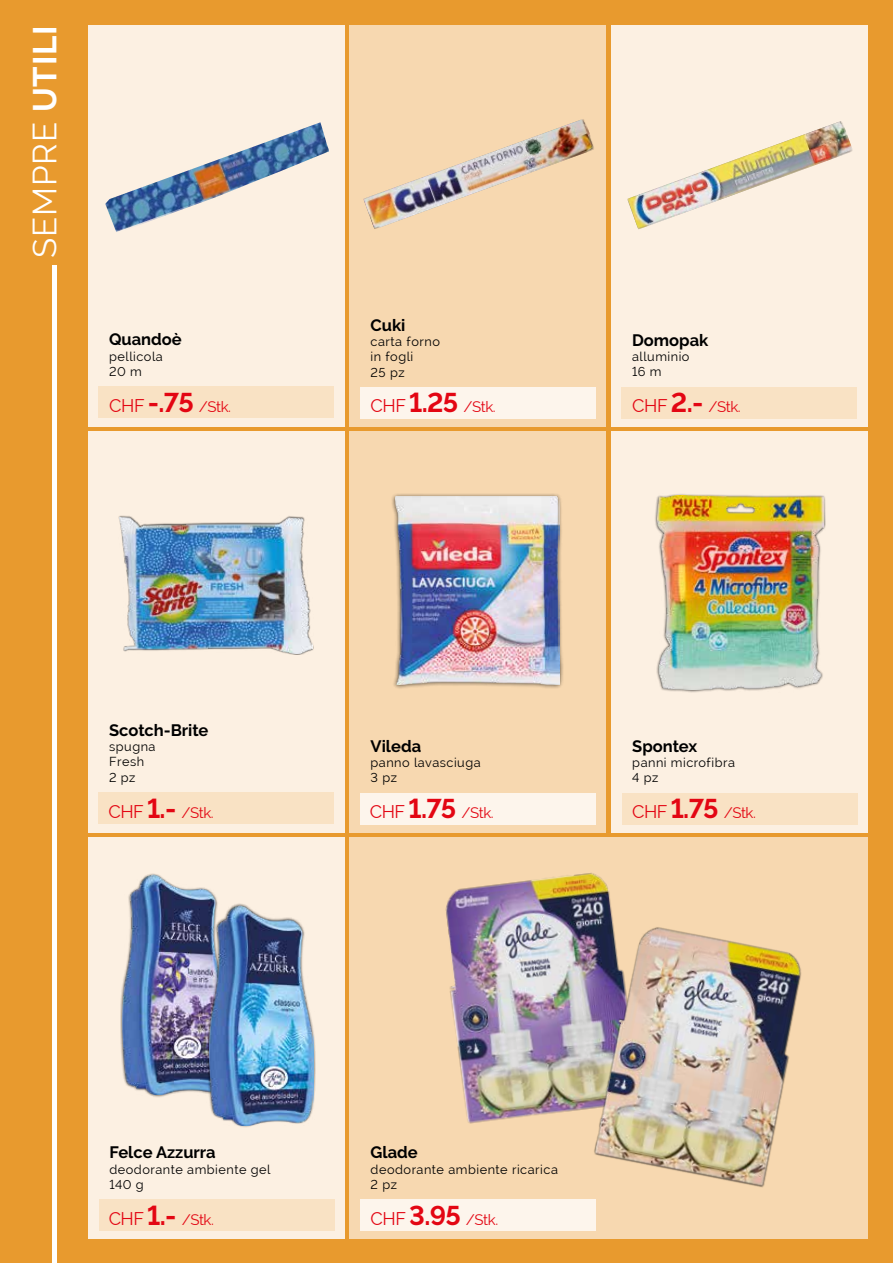
<style>
.page{position:relative;width:893px;height:1263px;background:#e89a2e}
.page>*{position:absolute;margin:0;border:0;box-sizing:border-box;transform-origin:0 0}
.t1{font:33px "Raleway";letter-spacing:.025em;color:#fff}
.t2{font:700 16.5px "Raleway";color:#000}
.t3{font:15px "Raleway";letter-spacing:-.03em;color:#e30613}
.t4{font:12.75px/15.3px "Raleway";letter-spacing:.04em;color:#000}
.s1{font-weight:700}
.s2{font-size:18px}
.s3{font-weight:700;font-size:27px}
</style>
<div class="page">
<div style="left:52px;top:266px;width:5px;height:997px;background:#fff"></div>
<div style="left:611px;top:431px;width:256px;height:401px;background:#fcf0e2"></div>
<div style="left:88px;top:26px;width:256px;height:401px;background:#fcf0e2"></div>
<div style="left:88px;top:431px;width:256px;height:401px;background:#fcf0e2"></div>
<div style="left:88px;top:838px;width:256px;height:401px;background:#fcf0e2"></div>
<div style="left:611px;top:26px;width:256px;height:401px;background:#fcf0e2"></div>
<div style="left:349px;top:838px;width:518px;height:401px;background:#f7d8b0"></div>
<div style="left:349px;top:26px;width:257px;height:401px;background:#f7d8b0"></div>
<div style="left:349px;top:431px;width:257px;height:401px;background:#f7d8b0"></div>
<img style="left:363px;top:118px;width:232px;height:111px">
<img style="left:627px;top:121px;width:226px;height:108px">
<img style="left:105px;top:122px;width:224px;height:111px">
<div style="left:655px;top:493px;width:171px;height:199px;background:#000;opacity:.75"></div>
<img style="left:657px;top:496px;width:166px;height:194px">
<div style="left:391px;top:492px;width:173px;height:197px;background:#000;opacity:.75"></div>
<img style="left:395px;top:497px;width:164px;height:188px">
<div style="left:118px;top:515px;width:196px;height:140px;background:#000;opacity:.75"></div>
<img style="left:120px;top:517px;width:193px;height:136px">
<div style="left:120px;top:872px;width:109px;height:226px;background:#000;opacity:.75"></div>
<img style="left:122px;top:875px;width:105px;height:220px">
<div style="left:206px;top:902px;width:110px;height:226px;background:#000;opacity:.75"></div>
<img style="left:209px;top:905px;width:105px;height:220px">
<div style="left:99px;top:386px;width:235px;height:32px;background:#f9e2c4"></div>
<div style="left:99px;top:792px;width:235px;height:32px;background:#f9e2c4"></div>
<div style="left:622px;top:793px;width:235px;height:32px;background:#f9e2c4"></div>
<div style="left:99px;top:1199px;width:235px;height:32px;background:#f9e2c4"></div>
<div style="left:621px;top:387px;width:236px;height:32px;background:#f9e2c4"></div>
<div style="left:360px;top:1199px;width:236px;height:32px;background:#fdf5ec"></div>
<div style="left:360px;top:387px;width:236px;height:32px;background:#fdf5ec"></div>
<div style="left:360px;top:793px;width:236px;height:32px;background:#fdf5ec"></div>
<img style="left:427px;top:863px;width:225px;height:268px">
<img style="left:577px;top:915px;width:247px;height:280px">
<h1 class="t1" style="left:26px;top:258px;width:234px;rotate:-90deg">SEMPRE <span class="s1">UTILI</span></h1>
<p class="t2" style="left:109px;top:330px;width:74px">Quandoè</p>
<p class="t4" style="left:109px;top:348px;width:55px">pellicola<br>20 m</p>
<p class="t2" style="left:371px;top:315px;width:36px">Cuki</p>
<p class="t4" style="left:371px;top:334px;width:71px">carta forno in fogli<br>25 pz</p>
<p class="t2" style="left:632px;top:331px;width:78px">Domopak</p>
<p class="t4" style="left:632px;top:349px;width:59px">alluminio<br>16 m</p>
<p class="t3" style="left:109px;top:398px;width:123px"><span class="s2">CHF</span> <span class="s3">-.75</span> /Stk.</p>
<p class="t3" style="left:632px;top:398px;width:110px"><span class="s2">CHF</span> <span class="s3">2.-</span> /Stk.</p>
<p class="t3" style="left:371px;top:398px;width:127px"><span class="s2">CHF</span> <span class="s3">1.25</span> /Stk.</p>
<p class="t2" style="left:109px;top:720px;width:101px">Scotch-Brite</p>
<p class="t4" style="left:109px;top:739px;width:48px">spugna<br>Fresh<br>2 pz</p>
<p class="t2" style="left:632px;top:736px;width:66px">Spontex</p>
<p class="t2" style="left:371px;top:736px;width:52px">Vileda</p>
<p class="t4" style="left:371px;top:755px;width:112px">panno lavasciuga<br>3 pz</p>
<p class="t4" style="left:632px;top:755px;width:104px">panni microfibra<br>4 pz</p>
<p class="t3" style="left:108px;top:804px;width:107px"><span class="s2">CHF</span> <span class="s3">1.-</span> /Stk.</p>
<p class="t3" style="left:370px;top:804px;width:125px"><span class="s2">CHF</span> <span class="s3">1.75</span> /Stk.</p>
<p class="t3" style="left:632px;top:804px;width:125px"><span class="s2">CHF</span> <span class="s3">1.75</span> /Stk.</p>
<p class="t2" style="left:109px;top:1143px;width:108px">Felce Azzurra</p>
<p class="t4" style="left:109px;top:1161px;width:163px">deodorante ambiente gel<br>140 g</p>
<p class="t2" style="left:371px;top:1143px;width:49px">Glade</p>
<p class="t4" style="left:371px;top:1161px;width:189px">deodorante ambiente ricarica<br>2 pz</p>
<p class="t3" style="left:109px;top:1211px;width:107px"><span class="s2">CHF</span> <span class="s3">1.-</span> /Stk.</p>
<p class="t3" style="left:371px;top:1211px;width:129px"><span class="s2">CHF</span> <span class="s3">3.95</span> /Stk.</p>
</div>
